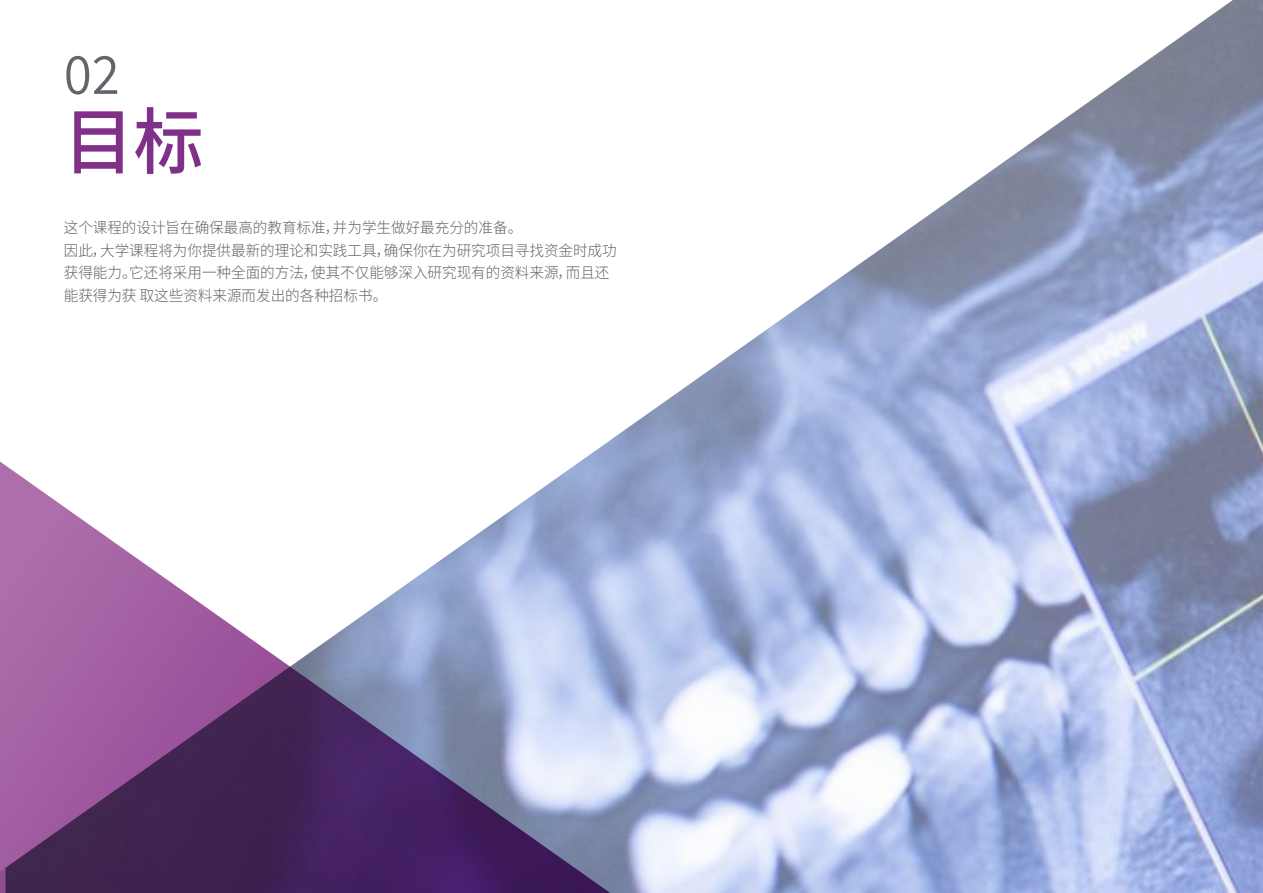
<style>
.page{position:relative;width:1263px;height:893px;background:#fff}
.page>*{position:absolute;margin:0;border:0;box-sizing:border-box;transform-origin:0 0}
.t1{font:500 72px "Source Han Sans CN";color:#813089}
.t2{font:52.5px "Source Han Sans CN";color:#61646a}
.t3{font:300 15px/22.5px "Source Han Sans CN";color:#61646a}
</style>
<div class="page">
<img style="left:602px;top:0;width:661px;height:893px">
<svg style="left:0;top:446px;width:640px;height:447px"></svg>
<h2 class="t2" style="left:64px;top:45px;width:57px">02</h2>
<h1 class="t1" style="left:64px;top:101px;width:141px">目标</h1>
<p class="t3" style="left:64px;top:217px;width:554px">这个课程的设计旨在确保最高的教育标准，并为学生做好最充分的准备。<br>因此，大学课程将为你提供最新的理论和实践工具，确保你在为研究项目寻找资金时成功获得能力。它还将采用一种全面的方法，使其不仅能够深入研究现有的资料来源，而且还能获得为获 取这些资料来源而发出的各种招标书。</p>
</div>
